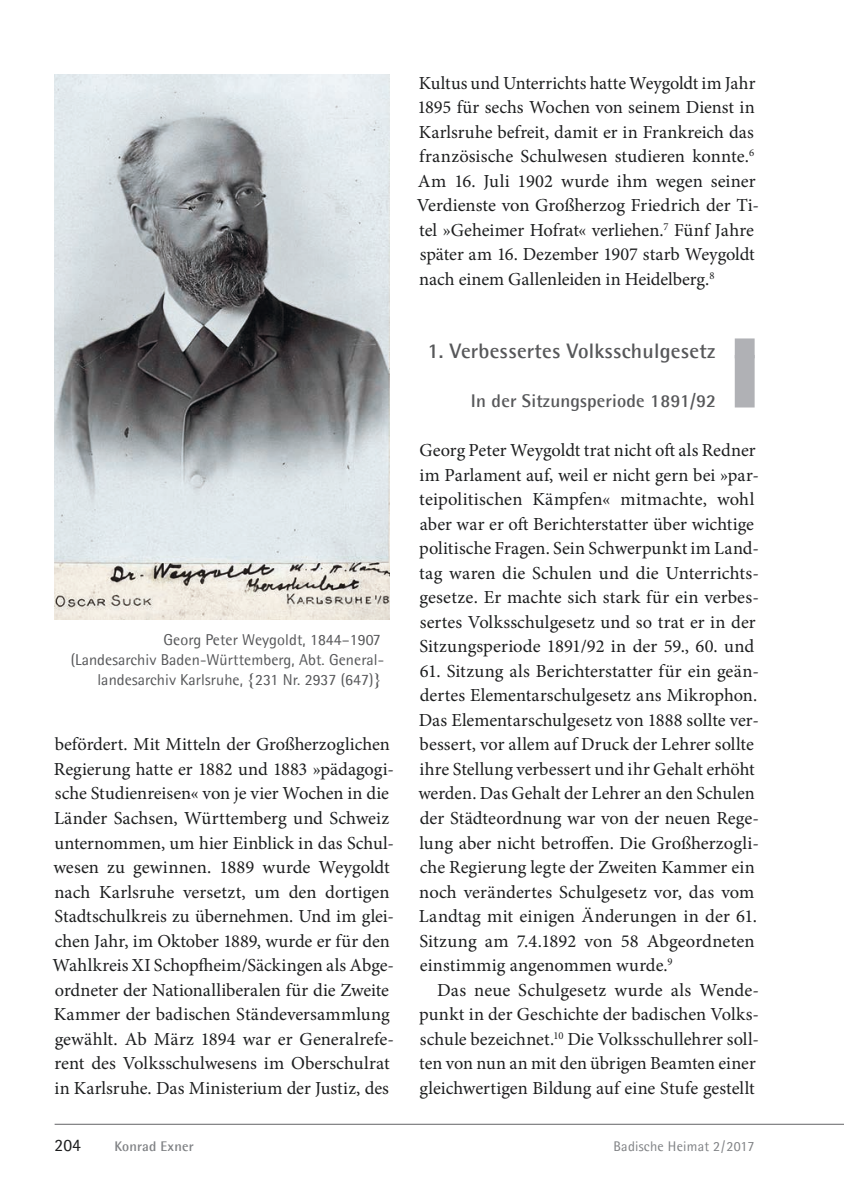
<style>
.page{position:relative;width:844px;height:1191px;background:#fff}
.page>*{position:absolute;margin:0;border:0;box-sizing:border-box;transform-origin:0 0}
.t1{font:700 21px "Agfa Rotis Semisans";letter-spacing:.01em;color:#57585a}
.t2{font:18.38px/24.5px "Minion Pro";color:#1d1e1f}
.t3{font:700 18.38px "Agfa Rotis Semisans";letter-spacing:.01em;color:#57585a}
.t4{font:17.5px "Agfa Rotis Semisans";color:#1d1e1f}
.t5{font:15.75px/20.1px "Agfa Rotis Semisans";letter-spacing:.005em;color:#57585a;text-align:right}
.t6{font:14px "Agfa Rotis Semisans";letter-spacing:.015em;color:#808285}
.t7{font:700 14px "Agfa Rotis Semisans";letter-spacing:.015em;color:#808285}
</style>
<div class="page">
<hr style="left:55px;top:1124px;width:788px;height:1px;background:#636366">
<div style="left:734px;top:338px;width:20px;height:20px;background:#b0b1b5"></div>
<div style="left:734px;top:355px;width:20px;height:52px;background:#b0b1b5"></div>
<img style="left:55px;top:74px;width:334px;height:545px">
<p class="t5" style="left:71px;top:629px;width:315px">Georg Peter Weygoldt, 1844–1907<br>(Landesarchiv Baden-Württemberg, Abt. General&shy;landesarchiv Karlsruhe, {231 Nr. 2937 (647)}</p>
<p class="t2" style="left:52px;top:734px;width:343px">befördert. Mit Mitteln der Großherzoglichen Regierung hatte er 1882 und 1883 »pädagogi&shy;sche Studienreisen« von je vier Wochen in die Länder Sachsen, Württemberg und Schweiz unternommen, um hier Einblick in das Schul&shy;wesen zu gewinnen. 1889 wurde Weygoldt nach Karlsruhe versetzt, um den dortigen Stadtschulkreis zu übernehmen. Und im glei&shy;chen Jahr, im Oktober 1889, wurde er für den Wahlkreis XI Schopfheim/Säckingen als Abge&shy;ordneter der Nationalliberalen für die Zweite Kammer der badischen Ständeversammlung gewählt. Ab März 1894 war er Generalrefe&shy;rent des Volksschulwesens im Oberschulrat in Karlsruhe. Das Ministerium der Justiz, des</p>
<p class="t2" style="left:416px;top:72px;width:343px">Kultus und Unterrichts hatte Weygoldt im Jahr 1895 für sechs Wochen von seinem Dienst in Karlsruhe befreit, damit er in Frankreich das französische Schulwesen studieren konnte.<sup>6<br></sup>Am 16. Juli 1902 wurde ihm wegen seiner Verdienste von Großherzog Friedrich der Ti&shy;tel »Geheimer Hofrat« verliehen.<sup>7</sup> Fünf Jahre später am 16. Dezember 1907 starb Weygoldt nach einem Gallenleiden in Heidelberg.<sup>8</sup></p>
<p class="t1" style="left:427px;top:338px;width:289px">1. Verbessertes Volksschulgesetz</p>
<p class="t3" style="left:471px;top:390px;width:246px">In der Sitzungsperiode 1891/92</p>
<p class="t2" style="left:419px;top:440px;width:341px">Georg Peter Weygoldt trat nicht oft als Redner im Parlament auf, weil er nicht gern bei »par&shy;teipolitischen Kämpfen« mitmachte, wohl aber war er oft Berichterstatter über wichtige politische Fragen. Sein Schwerpunkt im Land&shy;tag waren die Schulen und die Unterrichts&shy;gesetze. Er machte sich stark für ein verbes&shy;sertes Volksschulgesetz und so trat er in der Sitzungsperiode 1891/92 in der 59., 60. und</p>
<p class="t2" style="left:420px;top:660px;width:340px">61. Sitzung als Berichterstatter für ein geän-</p>
<p class="t2" style="left:420px;top:685px;width:339px">dertes Elementarschulgesetz ans Mikrophon.</p>
<p class="t2" style="left:418px;top:709px;width:341px">Das Elementarschulgesetz von 1888 sollte ver-</p>
<p class="t2" style="left:419px;top:734px;width:336px">bessert, vor allem auf Druck der Lehrer sollte</p>
<p class="t2" style="left:419px;top:758px;width:337px">ihre Stellung verbessert und ihr Gehalt erhöht</p>
<p class="t2" style="left:418px;top:783px;width:338px">werden. Das Gehalt der Lehrer an den Schulen</p>
<p class="t2" style="left:420px;top:807px;width:340px">der Städteordnung war von der neuen Rege-</p>
<p class="t2" style="left:419px;top:832px;width:341px">lung aber nicht betroffen. Die Großherzogli-</p>
<p class="t2" style="left:420px;top:856px;width:336px">che Regierung legte der Zweiten Kammer ein</p>
<p class="t2" style="left:419px;top:881px;width:336px">noch verändertes Schulgesetz vor, das vom</p>
<p class="t2" style="left:419px;top:905px;width:340px">Landtag mit einigen Änderungen in der 61.</p>
<p class="t2" style="left:419px;top:930px;width:336px">Sitzung am 7.4.1892 von 58 Abgeordneten</p>
<p class="t2" style="left:420px;top:954px;width:254px">einstimmig angenommen wurde.<sup>9</sup></p>
<p class="t2" style="left:437px;top:979px;width:323px">Das neue Schulgesetz wurde als Wende-</p>
<p class="t2" style="left:419px;top:1003px;width:341px">punkt in der Geschichte der badischen Volks-</p>
<p class="t2" style="left:419px;top:1028px;width:340px">schule bezeichnet.<sup>10</sup> Die Volksschullehrer soll-</p>
<p class="t2" style="left:419px;top:1052px;width:338px">ten von nun an mit den übrigen Beamten einer</p>
<p class="t2" style="left:419px;top:1077px;width:336px">gleichwertigen Bildung auf eine Stufe gestellt</p>
<p class="t4" style="left:55px;top:1134px;width:28px">204</p>
<p class="t7" style="left:114px;top:1137px;width:81px">Konrad Exner</p>
<p class="t6" style="left:613px;top:1137px;width:142px">Badische Heimat 2 / 2017</p>
</div>
